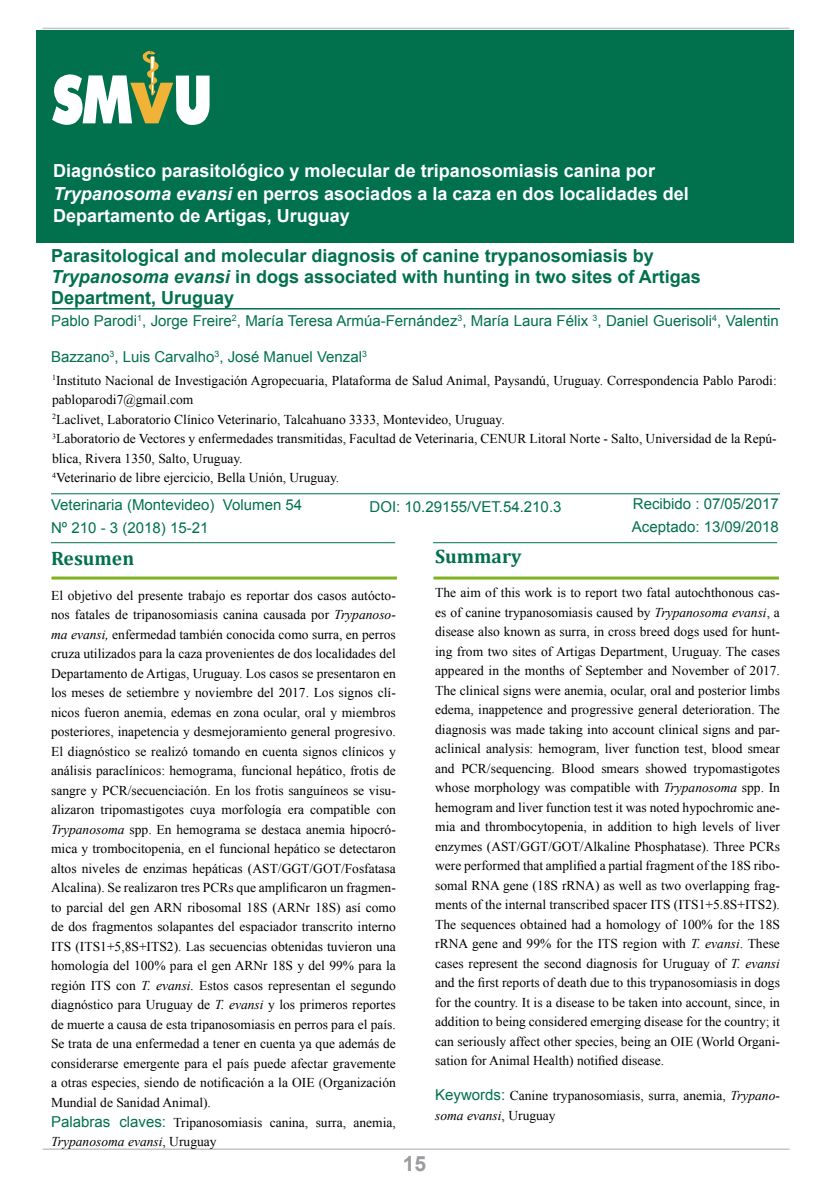
<style>
.page{position:relative;width:830px;height:1191px;background:#fff}
.page>*{position:absolute;margin:0;border:0;box-sizing:border-box;transform-origin:0 0}
.t1{font:700 21px "Arial";color:#9c9ba0}
.t2{font:700 19.5px "Cambria";color:#00714c}
.t3{font:700 18px/22.5px "Arial";color:#fff}
.t4{font:700 18px/21px "Arial";color:#00714c}
.t5{font:15px/22.5px "Arial";color:#00714c}
.t6{font:13.5px/19.5px "Times New Roman";color:#000}
.s1{font-style:italic}
.s2{color:#1d1d1d}
.s3{font-family:"Arial";font-size:15px;color:#00714c}
</style>
<div class="page">
<hr style="left:43px;top:28px;width:746px;height:1px;background:#c3c5ca">
<hr style="left:43px;top:1148px;width:746px;height:2px;background:#c3c5ca">
<div style="left:36px;top:30px;width:757px;height:212px;background:#00714c"></div>
<svg style="left:52px;top:51px;width:158px;height:74px"></svg>
<hr style="left:52px;top:308px;width:727px;height:1px;background:#00714c">
<hr style="left:51px;top:493px;width:728px;height:1px;background:#00714c">
<hr style="left:51px;top:576px;width:345px;height:3px;background:#7eb21f">
<hr style="left:51px;top:542px;width:344px;height:1px;background:#00714c">
<hr style="left:433px;top:576px;width:345px;height:3px;background:#7eb21f">
<hr style="left:433px;top:542px;width:343px;height:1px;background:#00714c">
<h3 class="t3" style="left:53px;top:160px;width:636px">Diagnóstico parasitológico y molecular de tripanosomiasis canina por<br><span class="s1">Trypanosoma evansi</span> en perros asociados a la caza en dos localidades del<br>Departamento de Artigas, Uruguay</h3>
<h3 class="t4" style="left:51px;top:246px;width:651px">Parasitological and molecular diagnosis of canine trypanosomiasis by<br><span class="s1">Trypanosoma evansi</span> in dogs associated with hunting in two sites of Artigas<br>Department, Uruguay</h3>
<p class="t5" style="left:51px;top:309px;width:729px">Pablo Parodi<sup>1</sup>, Jorge Freire<sup>2</sup>, María Teresa Armúa-Fernández<sup>3</sup>, María Laura Félix <sup>3</sup>, Daniel Guerisoli<sup>4</sup>, Valentin</p>
<p class="t5" style="left:51px;top:345px;width:317px">Bazzano<sup>3</sup>, Luis Carvalho<sup>3</sup>, José Manuel Venzal<sup>3</sup></p>
<p class="t6" style="left:52px;top:370px;width:725px"><sup>1</sup>Instituto Nacional de Investigación Agropecuaria, Plataforma de Salud Animal, Paysandú, Uruguay. Correspondencia Pablo Parodi: pabloparodi7@gmail.com<br><sup>2</sup>Laclivet, Laboratorio Clínico Veterinario, Talcahuano 3333, Montevideo, Uruguay.<br><sup>3</sup>Laboratorio de Vectores y enfermedades transmitidas, Facultad de Veterinaria, CENUR Litoral Norte - Salto, Universidad de la Repú&shy;blica, Rivera 1350, Salto, Uruguay.<br><sup>4</sup>Veterinario de libre ejercicio, Bella Unión, Uruguay.</p>
<p class="t5" style="left:631px;top:493px;width:148px">Recibido : 07/05/2017<br>Aceptado: 13/09/2018</p>
<p class="t5" style="left:51px;top:494px;width:252px">Veterinaria (Montevideo) Volumen 54<br>Nº 210 - 3 (2018) 15-21</p>
<h2 class="t2" style="left:51px;top:545px;width:84px">Resumen</h2>
<p class="t6" style="left:51px;top:585px;width:346px">El objetivo del presente trabajo es reportar dos casos autócto&shy;nos fatales de tripanosomiasis canina causada por <span class="s1">Trypanoso&shy;ma evansi,</span> enfermedad también conocida como surra, en perros cruza utilizados para la caza provenientes de dos localidades del Departamento de Artigas, Uruguay. Los casos se presentaron en los meses de setiembre y noviembre del 2017. Los signos clí&shy;nicos fueron anemia, edemas en zona ocular, oral y miembros posteriores, inapetencia y desmejoramiento general progresivo.<br>El diagnóstico se realizó tomando en cuenta signos clínicos y análisis paraclínicos: hemograma, funcional hepático, frotis de sangre y PCR/secuenciación. En los frotis sanguíneos se visu&shy;alizaron tripomastigotes cuya morfología era compatible con <span class="s1">Trypanosoma</span> spp. En hemograma se destaca anemia hipocró&shy;mica y trombocitopenia, en el funcional hepático se detectaron altos niveles de enzimas hepáticas (AST/GGT/GOT/Fosfatasa Alcalina). Se realizaron tres PCRs que amplificaron un fragmen&shy;to parcial del gen ARN ribosomal 18S (ARNr 18S) así como de dos fragmentos solapantes del espaciador transcrito interno ITS (ITS1+5,8S+ITS2). Las secuencias obtenidas tuvieron una homología del 100% para el gen ARNr 18S y del 99% para la región ITS con <span class="s1">T. evansi.</span> Estos casos representan el segundo diagnóstico para Uruguay de <span class="s1">T. evansi</span> y los primeros reportes de muerte a causa de esta tripanosomiasis en perros para el país.<br>Se trata de una enfermedad a tener en cuenta ya que además de considerarse emergente para el país puede afectar gravemente a otras especies, siendo de notificación a la OIE <span class="s2">(</span>Organización Mundial de Sanidad Animal).<br><span class="s3">Palabras claves:</span> Tripanosomiasis canina, surra, anemia, <span class="s1">Trypanosoma evansi</span>, Uruguay</p>
<p class="t5" style="left:369px;top:496px;width:193px">DOI: 10.29155/VET.54.210.3</p>
<h2 class="t2" style="left:435px;top:542px;width:88px">Summary</h2>
<p class="t6" style="left:435px;top:583px;width:346px;text-align:justify">The aim of this work is to report two fatal autochthonous cas&shy;es of canine trypanosomiasis caused by <span class="s1">Trypanosoma evansi</span>, a disease also known as surra, in cross breed dogs used for hunt&shy;ing from two sites of Artigas Department, Uruguay. The cases appeared in the months of September and November of 2017.<br>The clinical signs were anemia, ocular, oral and posterior limbs edema, inappetence and progressive general deterioration. The diagnosis was made taking into account clinical signs and par&shy;aclinical analysis: hemogram, liver function test, blood smear and PCR/sequencing. Blood smears showed trypomastigotes whose morphology was compatible with <span class="s1">Trypanosoma</span> spp. In hemogram and liver function test it was noted hypochromic ane&shy;mia and thrombocytopenia, in addition to high levels of liver enzymes (AST/GGT/GOT/Alkaline Phosphatase). Three PCRs were performed that amplified a partial fragment of the 18S ribo&shy;somal RNA gene (18S rRNA) as well as two overlapping frag&shy;ments of the internal transcribed spacer ITS (ITS1+5.8S+ITS2).<br>The sequences obtained had a homology of 100% for the 18S rRNA gene and 99% for the ITS region with <span class="s1">T. evansi</span>. These cases represent the second diagnosis for Uruguay of <span class="s1">T. evansi </span>and the first reports of death due to this trypanosomiasis in dogs for the country. It is a disease to be taken into account, since, in addition to being considered emerging disease for the country; it can seriously affect other species, being an OIE (World Organi&shy;sation for Animal Health) notified disease.</p>
<p class="t6" style="left:435px;top:1085px;width:346px"><span class="s3">Keywords:</span> Canine trypanosomiasis, surra, anemia, <span class="s1">Trypano&shy;soma evansi</span>, Uruguay</p>
<h1 class="t1" style="left:402px;top:1149px;width:25px">15</h1>
</div>
